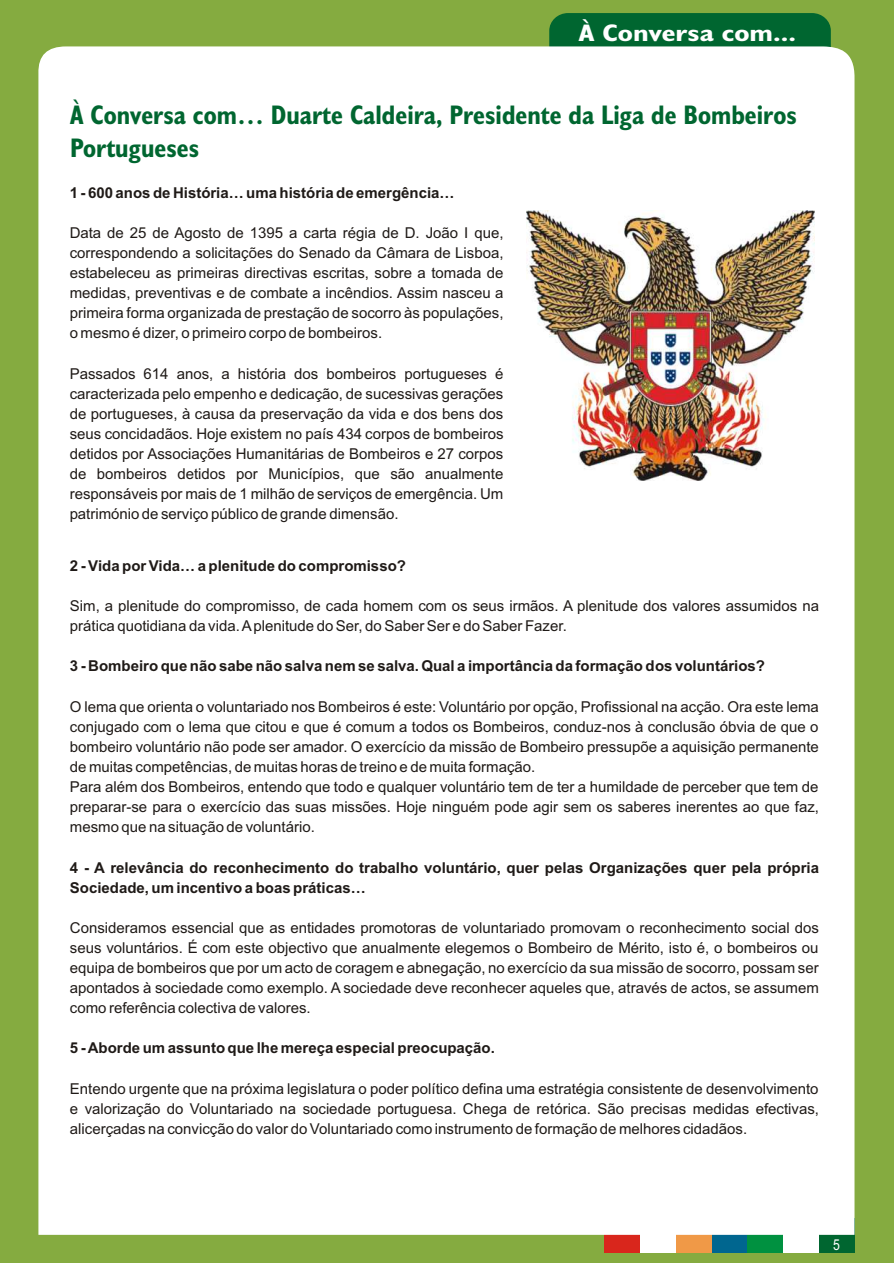
<style>
.page{position:relative;width:894px;height:1263px;background:#85ab40}
.page>*{position:absolute;margin:0;border:0;box-sizing:border-box;transform-origin:0 0}
.t1{font:700 27px/32.4px "Humanst 521 Cn BT";color:#006630}
.t2{font:700 24px "Humanst 521 Cn BT";color:#fff;scale:1.31 1}
.t3{font:15px/20.1px "Arial";color:#1f1a17;text-align:justify}
.t4{font:700 15px/20.1px "Arial";color:#1f1a17}
.t5{font:15px "Arial Narrow";color:#fff}
</style>
<div class="page">
<div style="left:549px;top:13px;width:282px;height:59px;background:#006630;border-radius:18px"></div>
<div style="left:605px;top:1219px;width:35px;height:34px;background:#d9261c"></div>
<div style="left:676px;top:1219px;width:36px;height:34px;background:#f09947"></div>
<div style="left:640px;top:1219px;width:36px;height:34px;background:#fff"></div>
<div style="left:819px;top:1219px;width:36px;height:34px;background:#006630"></div>
<div style="left:712px;top:1219px;width:35px;height:34px;background:#00668f"></div>
<div style="left:747px;top:1219px;width:36px;height:34px;background:#009140"></div>
<div style="left:783px;top:1219px;width:36px;height:34px;background:#fff"></div>
<div style="left:38px;top:46px;width:817px;height:1189px;background:#fff"></div>
<img style="left:526px;top:210px;width:289px;height:271px">
<h2 class="t2" style="left:579px;top:22px;width:167px">À Conversa com...</h2>
<h1 class="t1" style="left:70px;top:101px;width:728px">À Conversa com… Duarte Caldeira, Presidente da Liga de Bombeiros<br>Portugueses</h1>
<p class="t4" style="left:70px;top:184px;width:386px">1 - 600 anos de História… uma história de emergência…</p>
<p class="t3" style="left:70px;top:224px;width:435px">Data de 25 de Agosto de 1395 a carta régia de D. João I que, correspondendo a solicitações do Senado da Câmara de Lisboa, estabeleceu as primeiras directivas escritas, sobre a tomada de medidas, preventivas e de combate a incêndios. Assim nasceu a primeira forma organizada de prestação de socorro às populações, o mesmo é dizer, o primeiro corpo de bombeiros.</p>
<p class="t3" style="left:70px;top:365px;width:435px">Passados 614 anos, a história dos bombeiros portugueses é caracterizada pelo empenho e dedicação, de sucessivas gerações de portugueses, à causa da preservação da vida e dos bens dos seus concidadãos. Hoje existem no país 434 corpos de bombeiros detidos por Associações Humanitárias de Bombeiros e 27 corpos de bombeiros detidos por Municípios, que são anualmente responsáveis por mais de 1 milhão de serviços de emergência. Um património de serviço público de grande dimensão.</p>
<p class="t4" style="left:70px;top:557px;width:338px">2 - Vida por Vida… a plenitude do compromisso?</p>
<p class="t3" style="left:70px;top:597px;width:751px">Sim, a plenitude do compromisso, de cada homem com os seus irmãos. A plenitude dos valores assumidos na prática quotidiana da vida. A plenitude do Ser, do Saber Ser e do Saber Fazer.</p>
<p class="t4" style="left:70px;top:657px;width:697px">3 - Bombeiro que não sabe não salva nem se salva. Qual a importância da formação dos voluntários?</p>
<p class="t3" style="left:70px;top:698px;width:751px;text-align:left">O lema que orienta o voluntariado nos Bombeiros é este: Voluntário por opção, Profissional na acção. Ora este lema conjugado com o lema que citou e que é comum a todos os Bombeiros, conduz-nos à conclusão óbvia de que o bombeiro voluntário não pode ser amador. O exercício da missão de Bombeiro pressupõe a aquisição permanente de muitas competências, de muitas horas de treino e de muita formação.<br>Para além dos Bombeiros, entendo que todo e qualquer voluntário tem de ter a humildade de perceber que tem de preparar-se para o exercício das suas missões. Hoje ninguém pode agir sem os saberes inerentes ao que faz, mesmo que na situação de voluntário.</p>
<p class="t4" style="left:70px;top:859px;width:751px">4 - A relevância do reconhecimento do trabalho voluntário, quer pelas Organizações quer pela própria<br>Sociedade, um incentivo a boas práticas…</p>
<p class="t3" style="left:70px;top:919px;width:751px">Consideramos essencial que as entidades promotoras de voluntariado promovam o reconhecimento social dos seus voluntários. É com este objectivo que anualmente elegemos o Bombeiro de Mérito, isto é, o bombeiros ou equipa de bombeiros que por um acto de coragem e abnegação, no exercício da sua missão de socorro, possam ser apontados à sociedade como exemplo. A sociedade deve reconhecer aqueles que, através de actos, se assumem como referência colectiva de valores.</p>
<p class="t4" style="left:70px;top:1040px;width:426px">5 - Aborde um assunto que lhe mereça especial preocupação.</p>
<p class="t3" style="left:70px;top:1080px;width:751px">Entendo urgente que na próxima legislatura o poder político defina uma estratégia consistente de desenvolvimento e valorização do Voluntariado na sociedade portuguesa. Chega de retórica. São precisas medidas efectivas, alicerçadas na convicção do valor do Voluntariado como instrumento de formação de melhores cidadãos.</p>
<p class="t5" style="left:833px;top:1239px;width:8px">5</p>
</div>
